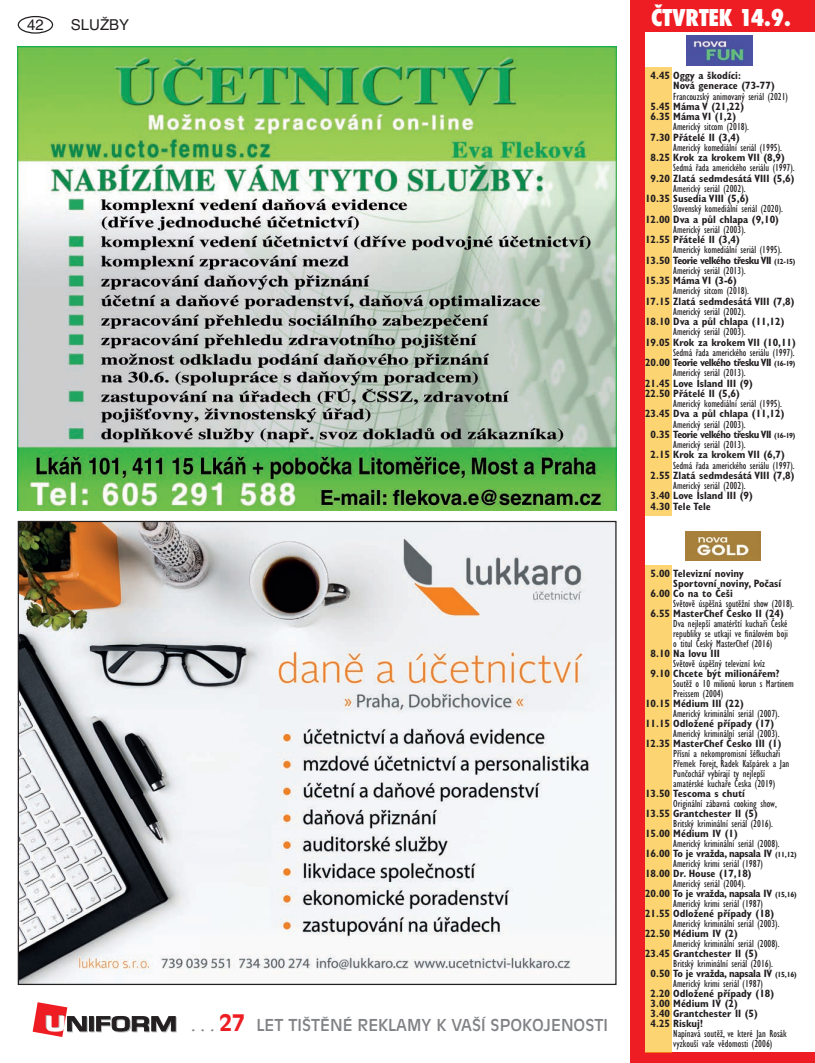
<style>
.page{position:relative;width:815px;height:1063px;background:#fff}
.page>*{position:absolute;margin:0;border:0;box-sizing:border-box;transform-origin:0 0}
.t1{font:800 condensed 22.5px "Futura";letter-spacing:-.01em;color:#fff}
.t2{font:16.25px "Antique Olive CE";color:#808285}
.t3{font:15px "Helvetica CE";color:#231f20}
.t4{font:condensed 10.62px/10px "Gill Sans CE";color:#231f20}
.t5{font:700 condensed 10.62px/10.2px "Gill Sans CE";color:#231f20}
.t6{font:700 condensed 10.62px "Gill Sans CE";letter-spacing:-.05em;color:#231f20}
.t7{font:700 condensed 10.62px "Gill Sans CE";letter-spacing:-.03em;color:#231f20}
.s1{font-weight:700;font-size:22.5px;color:#ee1d23}
.s2{font-size:7.5px}
</style>
<div class="page">
<div style="left:18px;top:16px;width:35px;height:18px;border:1px solid #231f20;border-radius:50%"></div>
<svg style="left:90px;top:1017px;width:5px;height:15px"></svg>
<svg style="left:89px;top:1016px;width:5px;height:15px"></svg>
<svg style="left:96px;top:1016px;width:81px;height:16px"></svg>
<svg style="left:33px;top:1002px;width:55px;height:35px"></svg>
<img style="left:20px;top:523px;width:595px;height:460px">
<img style="left:18px;top:46px;width:599px;height:464px">
<div style="left:631px;top:0;width:184px;height:32px;background:#ee1d23"></div>
<img style="left:686px;top:36px;width:67px;height:29px">
<div style="left:631px;top:0;width:14px;height:1063px;background:#ee1d23"></div>
<div style="left:631px;top:1052px;width:184px;height:11px;background:#ee1d23"></div>
<div style="left:645px;top:67px;width:26px;height:449px;background:#fdd472"></div>
<img style="left:686px;top:531px;width:75px;height:30px">
<div style="left:645px;top:565px;width:26px;height:487px;background:#fdd472"></div>
<h3 class="t3" style="left:27px;top:16px;width:18px">42</h3>
<h3 class="t3" style="left:71px;top:16px;width:60px">SLUŽBY</h3>
<h2 class="t2" style="left:191px;top:1016px;width:418px">. . . <span class="s1">27</span> LET TIŠTĚNÉ REKLAMY K VAŠÍ SPOKOJENOSTI</h2>
<h1 class="t1" style="left:651px;top:2px;width:141px">ČTVRTEK 14.9.</h1>
<p class="t5" style="left:673px;top:70px;width:103px;text-indent:-23px">4.45 Oggy a škodíci:<br>Nová generace (73-77)</p>
<p class="t4" style="left:673px;top:91px;width:116px">Francouzský animovaný seriál (2021)</p>
<p class="t5" style="left:651px;top:101px;width:95px">5.45 Máma V (21,22)<br>6.35 Máma VI (1,2)</p>
<p class="t4" style="left:673px;top:122px;width:77px">Americký sitcom (2018).</p>
<p class="t5" style="left:651px;top:132px;width:91px">7.30 Přátelé II (3,4)</p>
<p class="t4" style="left:673px;top:142px;width:110px">Americký komediální seriál (1995).</p>
<p class="t5" style="left:651px;top:152px;width:136px">8.25 Krok za krokem VII (8,9)</p>
<p class="t4" style="left:673px;top:163px;width:123px">Sedmá řada amerického seriálu (1997).</p>
<p class="t5" style="left:651px;top:173px;width:145px">9.20 Zlatá sedmdesátá VIII (5,6)</p>
<p class="t4" style="left:673px;top:183px;width:74px">Americký seriál (2002).</p>
<p class="t5" style="left:645px;top:193px;width:105px">10.35 Susedia VIII (5,6)</p>
<p class="t4" style="left:673px;top:204px;width:111px">Slovenský komediální seriál (2020).</p>
<p class="t5" style="left:645px;top:214px;width:135px">12.00 Dva a půl chlapa (9,10)</p>
<p class="t4" style="left:673px;top:224px;width:74px">Americký seriál (2003).</p>
<p class="t5" style="left:645px;top:235px;width:96px">12.55 Přátelé II (3,4)</p>
<p class="t4" style="left:673px;top:245px;width:110px">Americký komediální seriál (1995).</p>
<p class="t6" style="left:645px;top:254px;width:152px">13.50 Teorie velkého třesku VII <span class="s2">(12-15)</span></p>
<p class="t4" style="left:673px;top:265px;width:74px">Americký seriál (2013).</p>
<p class="t5" style="left:645px;top:275px;width:93px">15.35 Máma VI (3-6)</p>
<p class="t4" style="left:673px;top:286px;width:77px">Americký sitcom (2018).</p>
<p class="t5" style="left:645px;top:296px;width:151px">17.15 Zlatá sedmdesátá VIII (7,8)</p>
<p class="t4" style="left:673px;top:306px;width:74px">Americký seriál (2002).</p>
<p class="t5" style="left:645px;top:316px;width:141px">18.10 Dva a půl chlapa (11,12)</p>
<p class="t4" style="left:673px;top:327px;width:74px">Americký seriál (2003).</p>
<p class="t5" style="left:645px;top:337px;width:152px">19.05 Krok za krokem VII (10,11)</p>
<p class="t4" style="left:673px;top:347px;width:123px">Sedmá řada amerického seriálu (1997).</p>
<p class="t6" style="left:645px;top:356px;width:152px">20.00 Teorie velkého třesku VII <span class="s2">(16-19)</span></p>
<p class="t4" style="left:673px;top:368px;width:74px">Americký seriál (2013).</p>
<p class="t5" style="left:645px;top:378px;width:109px">21.45 Love Island III (9)<br>22.50 Přátelé II (5,6)</p>
<p class="t4" style="left:673px;top:399px;width:110px">Americký komediální seriál (1995).</p>
<p class="t5" style="left:645px;top:409px;width:141px">23.45 Dva a půl chlapa (11,12)</p>
<p class="t4" style="left:673px;top:419px;width:74px">Americký seriál (2003).</p>
<p class="t6" style="left:651px;top:428px;width:146px">0.35 Teorie velkého třesku VII <span class="s2">(16-19)</span></p>
<p class="t4" style="left:673px;top:440px;width:74px">Americký seriál (2013).</p>
<p class="t5" style="left:651px;top:450px;width:136px">2.15 Krok za krokem VII (6,7)</p>
<p class="t4" style="left:673px;top:460px;width:123px">Sedmá řada amerického seriálu (1997).</p>
<p class="t5" style="left:651px;top:470px;width:145px">2.55 Zlatá sedmdesátá VIII (7,8)</p>
<p class="t4" style="left:673px;top:481px;width:74px">Americký seriál (2002).</p>
<p class="t5" style="left:651px;top:491px;width:104px">3.40 Love Island III (9)<br>4.30 Tele Tele</p>
<p class="t5" style="left:651px;top:568px;width:95px">5.00 Televizní noviny</p>
<p class="t5" style="left:673px;top:578px;width:109px">Sportovní noviny, Počasí</p>
<p class="t5" style="left:651px;top:588px;width:84px">6.00 Co na to Češi</p>
<p class="t4" style="left:673px;top:598px;width:122px">Světově úspěšná soutěžní show (2018).</p>
<p class="t5" style="left:651px;top:608px;width:135px">6.55 MasterChef Česko II (24)</p>
<p class="t4" style="left:673px;top:618px;width:116px;text-align:justify">Dva nejlepší amatérští kuchaři České republiky se utkají ve finálovém boji o titul Český MasterChef (2016)</p>
<p class="t5" style="left:651px;top:648px;width:71px">8.10 Na lovu III</p>
<p class="t4" style="left:673px;top:658px;width:93px">Světově úspěšný televizní kvíz</p>
<p class="t5" style="left:651px;top:668px;width:130px">9.10 Chcete být milionářem?</p>
<p class="t4" style="left:673px;top:678px;width:122px">Soutěž o 10 milionů korun s Martinem<br>Preissem (2004)</p>
<p class="t5" style="left:645px;top:698px;width:100px">10.15 Médium III (22)</p>
<p class="t4" style="left:673px;top:708px;width:108px">Americký kriminální seriál (2007).</p>
<p class="t5" style="left:645px;top:718px;width:131px">11.15 Odložené případy (17)</p>
<p class="t4" style="left:673px;top:728px;width:108px">Americký kriminální seriál (2003).</p>
<p class="t5" style="left:645px;top:738px;width:138px">12.35 MasterChef Česko III (1)</p>
<p class="t4" style="left:673px;top:748px;width:118px">Přísní a nekompromisní šéfkuchaři Přemek Forejt, Radek Kašpárek a Jan Punčochář vybírají ty nejlepší amatérské kuchaře Česka (2019)</p>
<p class="t5" style="left:645px;top:788px;width:101px">13.50 Tescoma s chutí</p>
<p class="t4" style="left:673px;top:798px;width:105px">Originální zábavná cooking show,</p>
<p class="t5" style="left:645px;top:808px;width:114px">13.55 Grantchester II (5)</p>
<p class="t4" style="left:673px;top:818px;width:101px">Britský kriminální seriál (2016).</p>
<p class="t5" style="left:645px;top:828px;width:94px">15.00 Médium IV (1)</p>
<p class="t4" style="left:673px;top:838px;width:108px">Americký kriminální seriál (2008).</p>
<p class="t7" style="left:645px;top:847px;width:153px">16.00 To je vražda, napsala IV <span class="s2">(11,12)</span></p>
<p class="t4" style="left:673px;top:858px;width:91px">Americký krimi seriál (1987)</p>
<p class="t5" style="left:645px;top:868px;width:108px">18.00 Dr. House (17,18)</p>
<p class="t4" style="left:673px;top:878px;width:74px">Americký seriál (2004).</p>
<p class="t7" style="left:645px;top:887px;width:153px">20.00 To je vražda, napsala IV <span class="s2">(15,16)</span></p>
<p class="t4" style="left:673px;top:898px;width:91px">Americký krimi seriál (1987)</p>
<p class="t5" style="left:645px;top:908px;width:131px">21.55 Odložené případy (18)</p>
<p class="t4" style="left:673px;top:918px;width:108px">Americký kriminální seriál (2003).</p>
<p class="t5" style="left:645px;top:928px;width:94px">22.50 Médium IV (2)</p>
<p class="t4" style="left:673px;top:938px;width:108px">Americký kriminální seriál (2008).</p>
<p class="t5" style="left:645px;top:948px;width:114px">23.45 Grantchester II (5)</p>
<p class="t4" style="left:673px;top:958px;width:101px">Britský kriminální seriál (2016).</p>
<p class="t7" style="left:651px;top:967px;width:148px">0.50 To je vražda, napsala IV <span class="s2">(15,16)</span></p>
<p class="t4" style="left:673px;top:978px;width:91px">Americký krimi seriál (1987)</p>
<p class="t5" style="left:651px;top:988px;width:125px">2.20 Odložené případy (18)<br>3.00 Médium IV (2)<br>3.40 Grantchester II (5)<br>4.25 Riskuj!</p>
<p class="t4" style="left:673px;top:1028px;width:115px">Napínavá soutěž, ve které Jan Rosák vyzkouší vaše vědomosti (2006)</p>
</div>
